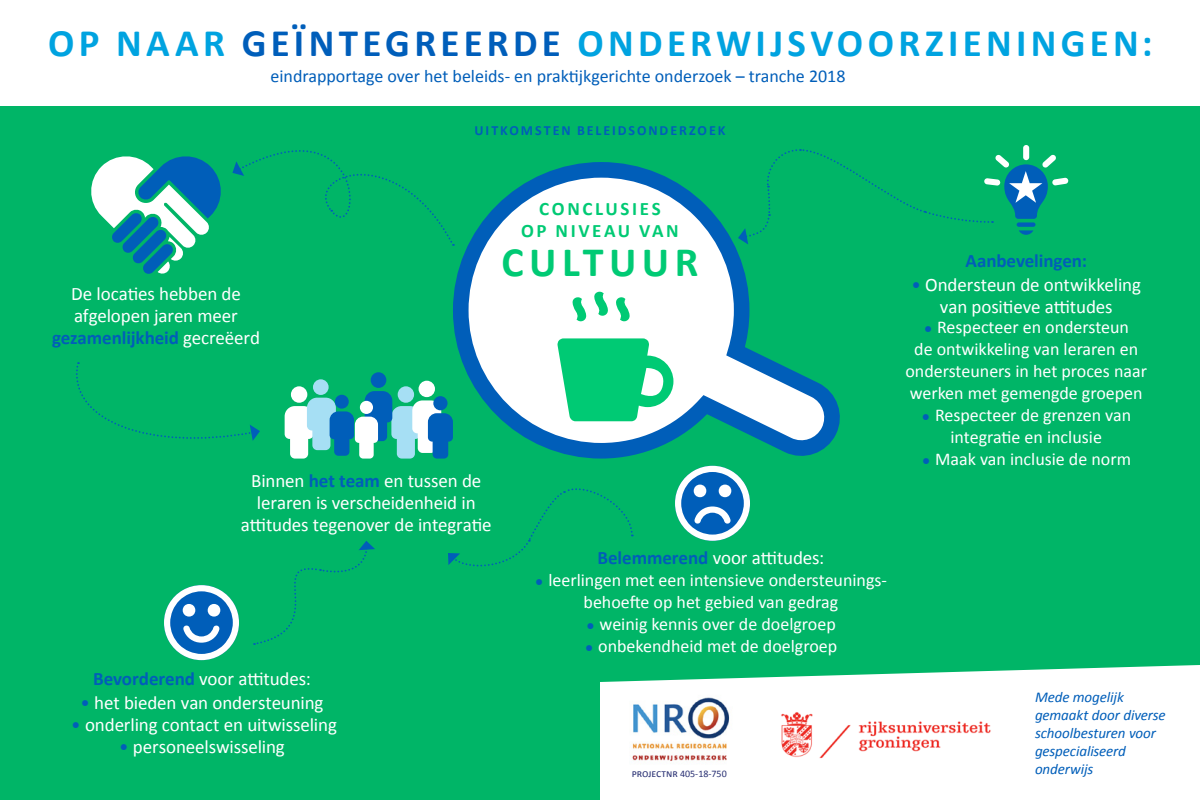
<style>
.page{position:relative;width:1200px;height:800px;background:#fff}
.page>*{position:absolute;margin:0;border:0;box-sizing:border-box;transform-origin:0 0}
.kop{font:700 42px "Calibri";letter-spacing:.13em;color:#00ca74}
.t1{font:700 39px "Calibri";letter-spacing:.11em;color:#00a3e0}
.body_vast{font:19px/22px "Calibri";letter-spacing:-.005em;color:#fff;text-align:center}
.kop-2{font:700 19px/22px "Calibri";letter-spacing:.135em;color:#00ca74;text-align:center}
.body_vast-2{font:700 19px "Calibri";letter-spacing:-.005em;color:#005eb9}
.body_vast-3{font:18px/22px "Calibri";color:#fff;text-align:center}
.body{font:18px "Calibri";color:#005eb9}
.body-2{font:italic 15px/18px "Calibri";letter-spacing:-.01em;color:#005eb9}
.kop-3{font:700 14px "Calibri";letter-spacing:.14em;color:#005eb9}
.body-3{font:10px "Calibri";color:#293073}
.s1{color:#005eba}
.s2{font-weight:700;color:#005eb9}
.s3{color:#005eb9}
.s4{font-size:19px;color:#005eb9}
.s5{font-size:11px}
</style>
<div class="page">
<div style="left:0;top:106px;width:1200px;height:694px;background:#00b567"></div>
<svg style="left:600px;top:665px;width:600px;height:135px;background:#e8f8f1"></svg>
<div style="left:1023px;top:145px;width:6px;height:15px;background:#fff;border-radius:3px"></div>
<img style="left:778px;top:703px;width:230px;height:61px">
<img style="left:630px;top:690px;width:106px;height:76px">
<svg style="left:254px;top:541px;width:121px;height:104px"></svg>
<div style="left:291px;top:386px;width:16px;height:17px;background:#fff;border-radius:50%"></div>
<div style="left:313px;top:379px;width:16px;height:16px;background:#a6dff4;border-radius:50%"></div>
<div style="left:398px;top:386px;width:16px;height:17px;background:#a6dff4;border-radius:50%"></div>
<div style="left:371px;top:372px;width:15px;height:16px;background:#005eb9;border-radius:50%"></div>
<div style="left:419px;top:381px;width:16px;height:16px;background:#fff;border-radius:50%"></div>
<svg style="left:285px;top:391px;width:160px;height:68px"></svg>
<svg style="left:784px;top:148px;width:284px;height:87px"></svg>
<svg style="left:448px;top:488px;width:186px;height:79px"></svg>
<svg style="left:445px;top:154px;width:412px;height:312px"></svg>
<svg style="left:675px;top:466px;width:75px;height:75px"></svg>
<svg style="left:164px;top:585px;width:75px;height:75px"></svg>
<svg style="left:557px;top:290px;width:116px;height:131px;background:#79e3b6"></svg>
<svg style="left:91px;top:156px;width:130px;height:118px"></svg>
<svg style="left:76px;top:362px;width:184px;height:79px"></svg>
<svg style="left:232px;top:150px;width:222px;height:96px"></svg>
<p class="t1" style="left:48px;top:16px;width:1106px">OP NAAR <span class="s1">GEÏNTEGREERDE</span> ONDERWIJSVOORZIENINGEN:</p>
<p class="body" style="left:271px;top:63px;width:577px">eindrapportage over het beleids- en praktijkgerichte onderzoek – tranche 2018</p>
<p class="kop-3" style="left:475px;top:121px;width:252px">UITKOMSTEN BELEIDSONDERZOEK</p>
<p class="body_vast" style="left:52px;top:282px;width:209px">De locaties hebben de afgelopen jaren meer <span class="s2">gezamenlijkheid</span> gecreëerd</p>
<p class="kop-2" style="left:521px;top:197px;width:159px">CONCLUSIES<br>OP NIVEAU VAN</p>
<p class="kop" style="left:502px;top:233px;width:198px">CULTUUR</p>
<p class="body_vast" style="left:241px;top:469px;width:252px">Binnen <span class="s2">het team</span> en tussen de leraren is verscheidenheid in attitudes tegenover de integratie</p>
<p class="body_vast" style="left:93px;top:667px;width:219px"><span class="s2">Bevorderend</span> voor attitudes:</p>
<p class="body_vast" style="left:80px;top:691px;width:245px"><span class="s3">•</span> het bieden van ondersteuning</p>
<p class="body_vast" style="left:71px;top:713px;width:267px"><span class="s3">•</span> onderling contact en uitwisseling</p>
<p class="body_vast" style="left:119px;top:735px;width:167px"><span class="s3">•</span> personeelswisseling</p>
<p class="body_vast" style="left:597px;top:546px;width:228px"><span class="s2">Belemmerend</span> voor attitudes:</p>
<p class="body_vast-3" style="left:535px;top:569px;width:353px"><span class="s4">•</span> leerlingen met een intensieve ondersteunings&shy;behoefte op het gebied van gedrag</p>
<p class="body_vast-3" style="left:586px;top:613px;width:251px"><span class="s4">•</span> weinig kennis over de doelgroep</p>
<p class="body_vast-3" style="left:584px;top:635px;width:254px"><span class="s4">•</span> onbekendheid met de doelgroep</p>
<p class="body-3" style="left:632px;top:767px;width:96px"><span class="s5">projectnr</span> 405-18-750</p>
<p class="body_vast-2" style="left:966px;top:247px;width:123px">Aanbevelingen:</p>
<p class="body_vast" style="left:911px;top:273px;width:231px"><span class="s3">•</span> Ondersteun de ontwikkeling van positieve attitudes</p>
<p class="body_vast-3" style="left:905px;top:316px;width:243px"><span class="s4">•</span> Respecteer en ondersteun<br>de ontwikkeling van leraren en ondersteuners in het proces naar werken met gemengde groepen</p>
<p class="body_vast-3" style="left:921px;top:404px;width:211px"><span class="s4">•</span> Respecteer de grenzen van integratie en inclusie</p>
<p class="body_vast-3" style="left:921px;top:448px;width:211px"><span class="s4">•</span> Maak van inclusie de norm</p>
<p class="body-2" style="left:1035px;top:688px;width:132px">Mede mogelijk gemaakt door diverse schoolbesturen voor gespecialiseerd onderwijs</p>
</div>
